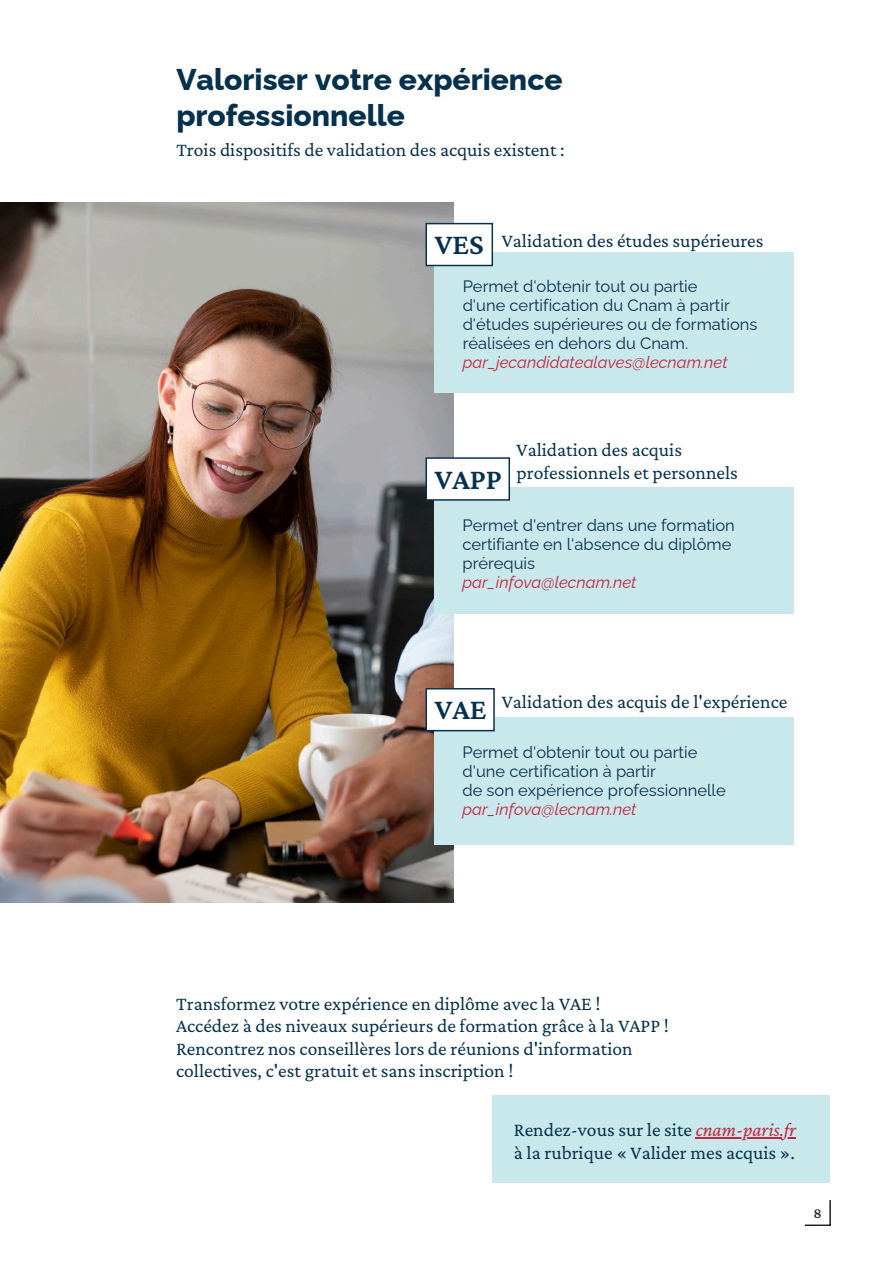
<style>
.page{position:relative;width:894px;height:1264px;background:#fff}
.page>*{position:absolute;margin:0;border:0;box-sizing:border-box;transform-origin:0 0}
.t1{font:800 30px/36px "Raleway";color:#06314d}
.t2{font:600 30px "Crimson Pro";color:#06314d}
.t3{font:19.5px/22.5px "Crimson Pro";color:#06314d}
.t4{font:16.5px/19.2px "Raleway";color:#06314d}
.t5{font:italic 16.5px "Raleway";color:#c5253e}
.t6{font:500 15px "Crimson Pro";color:#231f20}
.s1{font-style:italic;color:#c5253e}
</style>
<div class="page">
<img style="left:0;top:202px;width:454px;height:700px">
<div style="left:434px;top:253px;width:359px;height:140px;background:#c8e8eb"></div>
<svg style="left:425px;top:223px;width:68px;height:43px"></svg>
<div style="left:434px;top:487px;width:359px;height:126px;background:#c8e8eb"></div>
<svg style="left:425px;top:457px;width:85px;height:43px"></svg>
<div style="left:434px;top:717px;width:359px;height:127px;background:#c8e8eb"></div>
<svg style="left:425px;top:688px;width:69px;height:43px"></svg>
<div style="left:492px;top:1095px;width:337px;height:87px;background:#c8e8eb"></div>
<svg style="left:804px;top:1200px;width:26px;height:25px"></svg>
<hr style="left:695px;top:1137px;width:100px;height:1px;background:#c5253e">
<h1 class="t1" style="left:176px;top:62px;width:387px">Valoriser votre expérience professionnelle</h1>
<p class="t3" style="left:176px;top:138px;width:389px">Trois dispositifs de validation des acquis existent :</p>
<h1 class="t2" style="left:434px;top:227px;width:50px">VES</h1>
<p class="t3" style="left:501px;top:228px;width:263px">Validation des études supérieures</p>
<p class="t4" style="left:462px;top:276px;width:296px">Permet d'obtenir tout ou partie<br>d'une certification du Cnam à partir d'études supérieures ou de formations réalisées en dehors du Cnam.</p>
<p class="t5" style="left:462px;top:353px;width:266px">par_jecandidatealaves@lecnam.net</p>
<h1 class="t2" style="left:434px;top:461px;width:69px">VAPP</h1>
<p class="t3" style="left:516px;top:438px;width:223px">Validation des acquis professionnels et personnels</p>
<p class="t4" style="left:462px;top:515px;width:274px">Permet d'entrer dans une formation certifiante en l'absence du diplôme prérequis</p>
<p class="t5" style="left:462px;top:572px;width:175px">par_infova@lecnam.net</p>
<h1 class="t2" style="left:434px;top:692px;width:53px">VAE</h1>
<p class="t3" style="left:501px;top:690px;width:287px">Validation des acquis de l'expérience</p>
<p class="t4" style="left:462px;top:742px;width:265px">Permet d'obtenir tout ou partie d'une certification à partir<br>de son expérience professionnelle</p>
<p class="t5" style="left:462px;top:800px;width:175px">par_infova@lecnam.net</p>
<p class="t3" style="left:176px;top:991px;width:494px">Transformez votre expérience en diplôme avec la VAE !<br>Accédez à des niveaux supérieurs de formation grâce à la VAPP !<br>Rencontrez nos conseillères lors de réunions d'information collectives, c'est gratuit et sans inscription !</p>
<p class="t3" style="left:513px;top:1118px;width:283px">Rendez-vous sur le site <span class="s1">cnam-paris.fr </span>à la rubrique « Valider mes acquis ».</p>
<p class="t6" style="left:813px;top:1204px;width:10px">8</p>
</div>
